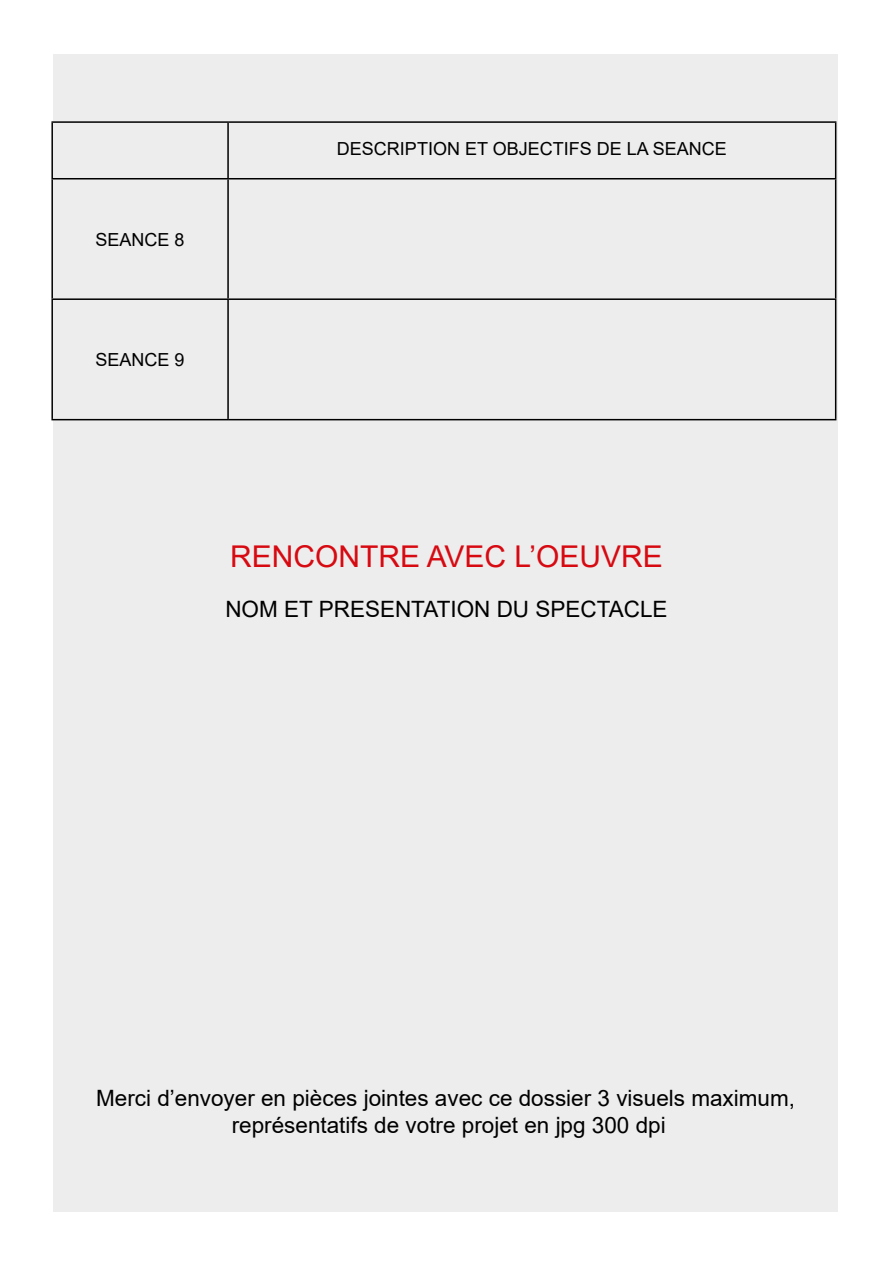
<style>
.page{position:relative;width:893px;height:1263px;background:#fff}
.page>*{position:absolute;margin:0;border:0;box-sizing:border-box;transform-origin:0 0}
.t1{font:30px "Arial";color:#d70911}
.t2{font:22.5px/27px "Arial";color:#000;text-align:center}
.t3{font:18px "Arial";color:#000}
</style>
<div class="page">
<div style="left:53px;top:54px;width:785px;height:1157px;background:#ededed"></div>
<hr style="left:51px;top:121px;width:177px;height:2px;background:#000">
<hr style="left:51px;top:123px;width:2px;height:55px;background:#000">
<hr style="left:228px;top:121px;width:608px;height:2px;background:#000">
<hr style="left:227px;top:123px;width:2px;height:55px;background:#000">
<hr style="left:835px;top:123px;width:1px;height:55px;background:#000">
<hr style="left:51px;top:178px;width:177px;height:1px;background:#000">
<hr style="left:51px;top:179px;width:2px;height:119px;background:#000">
<hr style="left:228px;top:178px;width:608px;height:1px;background:#000">
<hr style="left:227px;top:179px;width:2px;height:119px;background:#000">
<hr style="left:835px;top:179px;width:1px;height:119px;background:#000">
<hr style="left:51px;top:298px;width:177px;height:2px;background:#000">
<hr style="left:51px;top:300px;width:2px;height:119px;background:#000">
<hr style="left:228px;top:298px;width:608px;height:2px;background:#000">
<hr style="left:227px;top:300px;width:2px;height:119px;background:#000">
<hr style="left:835px;top:300px;width:1px;height:119px;background:#000">
<hr style="left:51px;top:419px;width:177px;height:1px;background:#000">
<hr style="left:228px;top:419px;width:608px;height:1px;background:#000">
<p class="t3" style="left:96px;top:227px;width:91px">SEANCE 8</p>
<p class="t3" style="left:96px;top:347px;width:91px">SEANCE 9</p>
<p class="t3" style="left:337px;top:136px;width:391px">DESCRIPTION ET OBJECTIFS DE LA SEANCE</p>
<h1 class="t1" style="left:230px;top:536px;width:434px">RENCONTRE AVEC L’OEUVRE</h1>
<p class="t2" style="left:225px;top:596px;width:444px">NOM ET PRESENTATION DU SPECTACLE</p>
<p class="t2" style="left:96px;top:1084px;width:700px">Merci d’envoyer en pièces jointes avec ce dossier 3 visuels maximum, représentatifs de votre projet en jpg 300 dpi</p>
</div>
